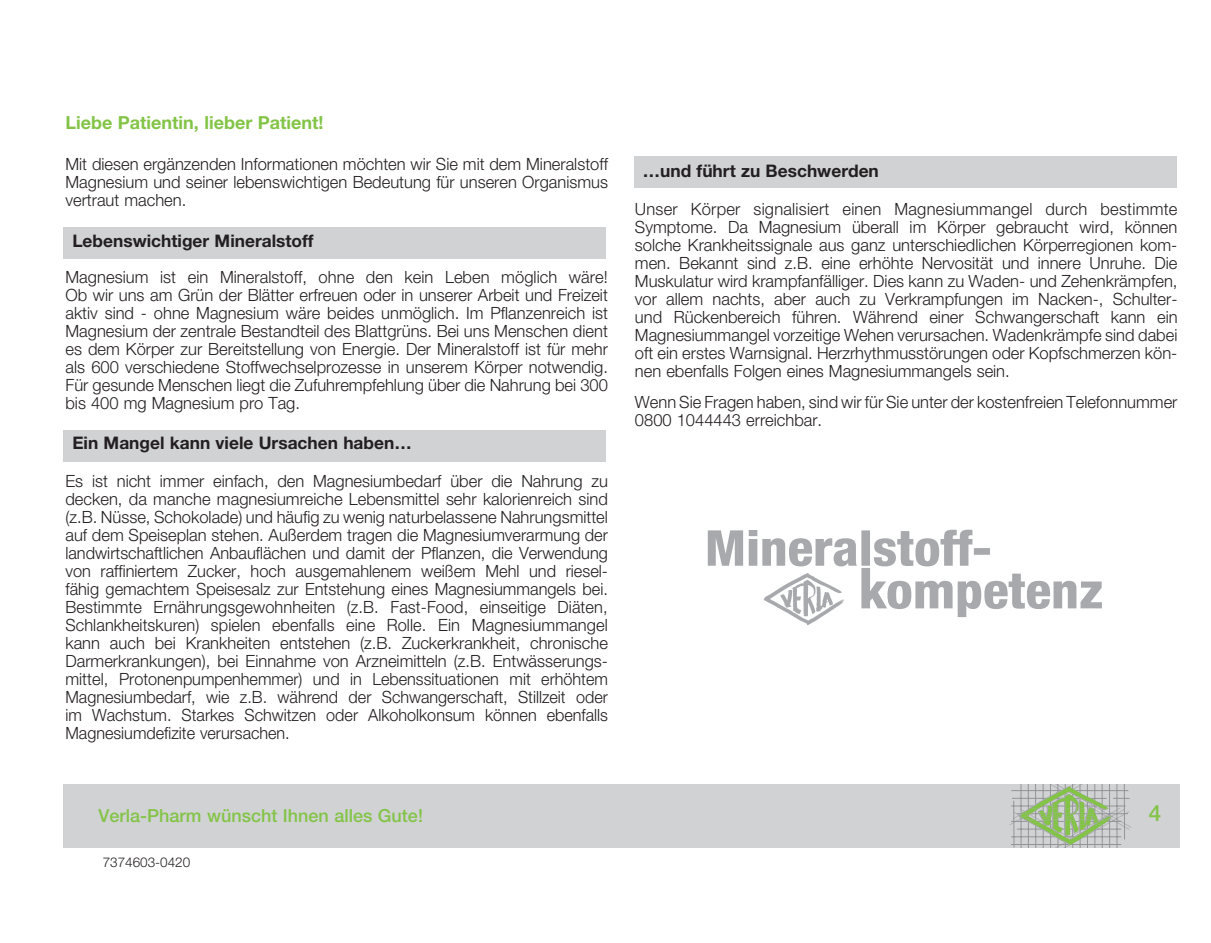
<style>
.page{position:relative;width:1211px;height:943px;background:#fff}
.page>*{position:absolute;margin:0;border:0;box-sizing:border-box;transform-origin:0 0}
.t1{font:500 22.5px "Helvetica Neue LT Pro";color:#83c447}
.t2{font:500 18px "Helvetica Neue LT Pro";color:#83c447}
.t3{font:700 18px "Helvetica Neue LT Pro";color:#83c447}
.t4{font:700 17.32px "Helvetica Neue LT Pro";color:#231f20}
.t5{font:300 16.88px/18px "Helvetica Neue LT Pro";color:#231f20;text-align:justify}
.t6{font:300 13.5px "Helvetica Neue LT Pro";color:#231f20}
</style>
<div class="page">
<div style="left:63px;top:784px;width:1116px;height:64px;background:#d1d2d4"></div>
<div style="left:64px;top:227px;width:542px;height:32px;background:#d1d2d4"></div>
<div style="left:634px;top:156px;width:542px;height:32px;background:#d1d2d4"></div>
<div style="left:64px;top:429px;width:542px;height:32px;background:#d1d2d4"></div>
<hr style="left:1017px;top:906px;width:104px;height:1px;background:#939598">
<hr style="left:1017px;top:898px;width:104px;height:1px;background:#939598">
<hr style="left:1017px;top:890px;width:104px;height:1px;background:#939598">
<hr style="left:1017px;top:874px;width:104px;height:1px;background:#939598">
<hr style="left:1015px;top:852px;width:106px;height:1px;background:#939598">
<hr style="left:1017px;top:859px;width:104px;height:1px;background:#939598">
<hr style="left:1011px;top:867px;width:110px;height:1px;background:#939598">
<hr style="left:1017px;top:882px;width:104px;height:1px;background:#939598">
<svg style="left:1009px;top:784px;width:122px;height:64px"></svg>
<img style="left:794px;top:617px;width:27px;height:8px">
<svg style="left:708px;top:530px;width:394px;height:87px"></svg>
<p class="t3" style="left:65px;top:111px;width:260px">Liebe Patientin, lieber Patient!</p>
<p class="t5" style="left:65px;top:155px;width:544px">Mit diesen ergänzenden Informationen möchten wir Sie mit dem Mineralstoff Magnesium und seiner lebenswichtigen Bedeutung für unseren Organismus vertraut machen.</p>
<p class="t4" style="left:72px;top:229px;width:243px">Lebenswichtiger Mineralstoff</p>
<p class="t5" style="left:65px;top:267px;width:544px">Magnesium ist ein Mineralstoff, ohne den kein Leben möglich wäre!<br>Ob wir uns am Grün der Blätter erfreuen oder in unserer Arbeit und Freizeit aktiv sind - ohne Magnesium wäre beides unmöglich. Im Pflanzenreich ist Magnesium der zentrale Bestandteil des Blattgrüns. Bei uns Menschen dient es dem Körper zur Bereitstellung von Energie. Der Mineralstoff ist für mehr als 600 verschiedene Stoffwechselprozesse in unserem Körper notwendig.<br>Für gesunde Menschen liegt die Zufuhrempfehlung über die Nahrung bei 300 bis 400 mg Magnesium pro Tag.</p>
<p class="t4" style="left:72px;top:432px;width:341px">Ein Mangel kann viele Ursachen haben…</p>
<p class="t5" style="left:65px;top:472px;width:544px;text-align:left">Es ist nicht immer einfach, den Magnesiumbedarf über die Nahrung zu decken, da manche magnesiumreiche Lebensmittel sehr kalorienreich sind (z.B. Nüsse, Schokolade) und häufig zu wenig naturbelassene Nahrungsmittel auf dem Speiseplan stehen. Außerdem tragen die Magnesiumverarmung der landwirtschaftlichen Anbauflächen und damit der Pflanzen, die Verwendung von raffiniertem Zucker, hoch ausgemahlenem weißem Mehl und riesel&shy;fähig gemachtem Speisesalz zur Entstehung eines Magnesiummangels bei.<br>Bestimmte Ernährungsgewohnheiten (z.B. Fast-Food, einseitige Diäten, Schlankheitskuren) spielen ebenfalls eine Rolle. Ein Magnesiummangel kann auch bei Krankheiten entstehen (z.B. Zuckerkrankheit, chronische Darmerkrankungen), bei Einnahme von Arzneimitteln (z.B. Entwässerungs&shy;mittel, Protonenpumpenhemmer) und in Lebenssituationen mit erhöhtem Magnesiumbedarf, wie z.B. während der Schwangerschaft, Stillzeit oder im Wachstum. Starkes Schwitzen oder Alkoholkonsum können ebenfalls Magnesiumdefizite verursachen.</p>
<p class="t4" style="left:643px;top:160px;width:238px">…und führt zu Beschwerden</p>
<p class="t5" style="left:635px;top:199px;width:544px">Unser Körper signalisiert einen Magnesiummangel durch bestimmte Symptome. Da Magnesium überall im Körper gebraucht wird, können solche Krankheitssignale aus ganz unterschiedlichen Körperregionen kom&shy;men. Bekannt sind z.B. eine erhöhte Nervosität und innere Unruhe. Die Muskulatur wird krampfanfälliger. Dies kann zu Waden- und Zehenkrämpfen, vor allem nachts, aber auch zu Verkrampfungen im Nacken-, Schulter&shy;und Rückenbereich führen. Während einer Schwangerschaft kann ein Magnesiummangel vorzeitige Wehen verursachen. Wadenkrämpfe sind dabei oft ein erstes Warnsignal. Herzrhythmusstörungen oder Kopfschmerzen kön&shy;nen ebenfalls Folgen eines Magnesiummangels sein.</p>
<p class="t5" style="left:635px;top:392px;width:544px">Wenn Sie Fragen haben, sind wir für Sie unter der kostenfreien Telefonnummer<br>0800 1044443 erreichbar.</p>
<p class="t2" style="left:98px;top:804px;width:326px">Verla-Pharm wünscht Ihnen alles Gute!</p>
<h1 class="t1" style="left:1148px;top:799px;width:14px">4</h1>
<p class="t6" style="left:103px;top:854px;width:89px">7374603-0420</p>
</div>
